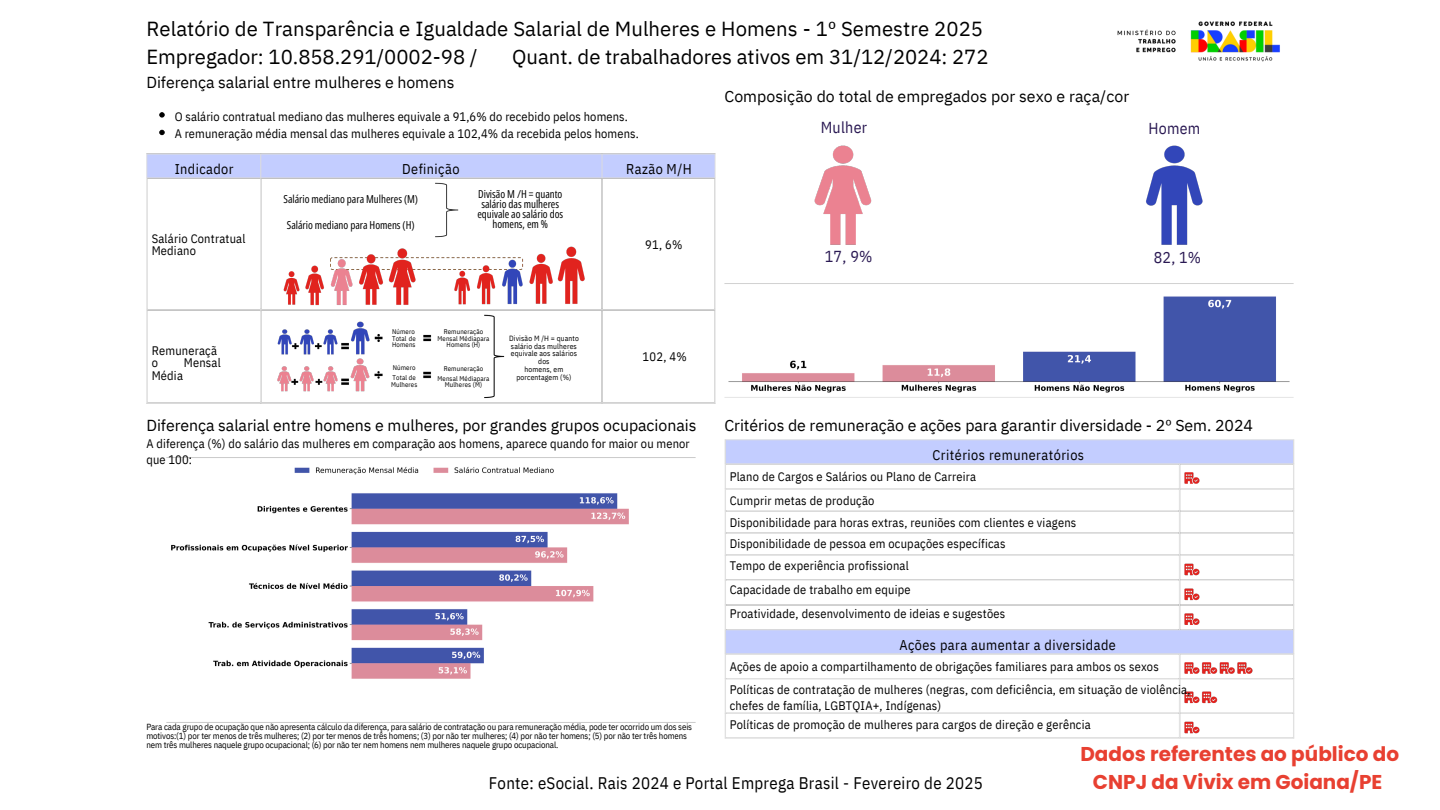
<style>
.page{position:relative;width:1440px;height:810px;background:#fff}
.page>*{position:absolute;margin:0;border:0;box-sizing:border-box;transform-origin:0 0}
.t1{font:20.3px "IBM Plex Sans";letter-spacing:.005em;color:#000}
.t2{font:700 20px/27.8px "Poppins";color:#e84031;text-align:center}
.t3{font:16.8px "IBM Plex Sans Cond";letter-spacing:.02em;color:#000}
.t4{font:15.9px "IBM Plex Sans";letter-spacing:-.005em;color:#000}
.t5{font:15.9px "IBM Plex Sans Cond";letter-spacing:.02em;color:#2a1953}
.t6{font:15.8px "IBM Plex Sans Cond";letter-spacing:.02em;color:#2a1953}
.t7{font:14.1px "IBM Plex Sans Cond";letter-spacing:.035em;color:#000}
.t8{font:12.4px/12.1px "IBM Plex Sans Cond";letter-spacing:.015em;color:#000}
.t9{font:11px/9.9px "Open Sans Condensed";color:#000;text-align:center}
.t10{font:8.8px/8.8px "IBM Plex Sans Cond";letter-spacing:-.01em;color:#000}
.t11{font:7.6px/7.7px "IBM Plex Sans Cond";letter-spacing:.015em;color:#000;text-align:center}
.t12{font:6.8px/6.6px "IBM Plex Sans Cond";letter-spacing:.015em;color:#000}
</style>
<div class="page">
<img style="left:1117px;top:21px;width:163px;height:41px">
<svg style="left:159px;top:112px;width:6px;height:6px"></svg>
<svg style="left:159px;top:130px;width:6px;height:5px"></svg>
<img style="left:166px;top:457px;width:530px;height:266px">
<img style="left:146px;top:145px;width:1148px;height:259px">
<img style="left:724px;top:439px;width:571px;height:300px">
<h2 class="t1" style="left:146px;top:15px;width:838px">Relatório de Transparência e Igualdade Salarial de Mulheres e Homens - 1º Semestre 2025</h2>
<p class="t1" style="left:146px;top:43px;width:333px">Empregador: 10.858.291/0002-98 /</p>
<p class="t4" style="left:146px;top:72px;width:310px">Diferença salarial entre mulheres e homens</p>
<h3 class="t1" style="left:512px;top:43px;width:478px">Quant. de trabalhadores ativos em 31/12/2024: 272</h3>
<h3 class="t4" style="left:724px;top:86px;width:406px">Composição do total de empregados por sexo e raça/cor</h3>
<h5 class="t8" style="left:175px;top:107px;width:466px;line-height:17.7px">O salário contratual mediano das mulheres equivale a 91,6% do recebido pelos homens.<br>A remuneração média mensal das mulheres equivale a 102,4% da recebida pelos homens.</h5>
<h3 class="t7" style="left:175px;top:160px;width:60px">Indicador</h3>
<h3 class="t7" style="left:402px;top:160px;width:59px">Definição</h3>
<p class="t7" style="left:626px;top:160px;width:67px">Razão M/H</p>
<p class="t9" style="left:477px;top:189px;width:87px">Divisão M /H = quanto salário das mulheres equivale ao salário dos homens, em %</p>
<p class="t9" style="left:284px;top:193px;width:136px">Salário mediano para Mulheres (M)</p>
<p class="t9" style="left:287px;top:220px;width:129px">Salário mediano para Homens (H)</p>
<h4 class="t8" style="left:152px;top:232px;width:95px">Salário Contratual<br>Mediano</h4>
<h6 class="t8" style="left:645px;top:238px;width:39px">91, 6%</h6>
<h5 class="t5" style="left:821px;top:116px;width:48px">Mulher</h5>
<h3 class="t5" style="left:825px;top:245px;width:49px">17, 9%</h3>
<p class="t6" style="left:1148px;top:118px;width:53px">Homem</p>
<h3 class="t6" style="left:1154px;top:246px;width:49px">82, 1%</h3>
<h5 class="t8" style="left:152px;top:345px;width:67px">Remuneraçã o</h5>
<h5 class="t8" style="left:184px;top:357px;width:39px">Mensal</h5>
<h5 class="t8" style="left:152px;top:369px;width:33px">Média</h5>
<p class="t12" style="left:392px;top:328px;width:25px">Número<br>Total de<br>Homens</p>
<p class="t12" style="left:393px;top:365px;width:24px">Número</p>
<p class="t12" style="left:393px;top:375px;width:25px">Total de</p>
<p class="t12" style="left:391px;top:381px;width:28px">Mulheres</p>
<p class="t12" style="left:438px;top:328px;width:53px;text-align:center">Remuneração<br>Mensal Médiapara<br>Homens (H)</p>
<p class="t12" style="left:444px;top:365px;width:41px">Remuneração</p>
<h5 class="t12" style="left:437px;top:375px;width:53px">Mensal Médiapara</h5>
<h3 class="t12" style="left:445px;top:382px;width:39px">Mulheres (M)</h3>
<p class="t11" style="left:509px;top:334px;width:71px">Divisão M /H = quanto salário das mulheres equivale aos salários dos<br>homens, em porcentagem (%)</p>
<h6 class="t8" style="left:643px;top:351px;width:46px">102, 4%</h6>
<h2 class="t4" style="left:146px;top:415px;width:552px">Diferença salarial entre homens e mulheres, por grandes grupos ocupacionais</h2>
<h2 class="t8" style="left:146px;top:435px;width:545px;line-height:16.6px">A diferença (%) do salário das mulheres em comparação aos homens, aparece quando for maior ou menor que 100:</h2>
<p class="t4" style="left:724px;top:415px;width:530px">Critérios de remuneração e ações para garantir diversidade - 2º Sem. 2024</p>
<h4 class="t7" style="left:933px;top:446px;width:153px">Critérios remuneratórios</h4>
<h4 class="t8" style="left:730px;top:465px;width:248px;line-height:23.2px">Plano de Cargos e Salários ou Plano de Carreira<br>Cumprir metas de produção</h4>
<h4 class="t8" style="left:730px;top:512px;width:348px;line-height:21px">Disponibilidade para horas extras, reuniões com clientes e viagens<br>Disponibilidade de pessoa em ocupações específicas</h4>
<h4 class="t8" style="left:730px;top:553px;width:277px;line-height:24.3px">Tempo de experiência profissional<br>Capacidade de trabalho em equipe<br>Proatividade, desenvolvimento de ideias e sugestões</h4>
<h5 class="t7" style="left:899px;top:635px;width:218px">Ações para aumentar a diversidade</h5>
<h5 class="t8" style="left:730px;top:655px;width:462px;line-height:23.2px">Ações de apoio a compartilhamento de obrigações familiares para ambos os sexos<br>Políticas de contratação de mulheres (negras, com deficiência, em situação de violência,</h5>
<h5 class="t8" style="left:730px;top:696px;width:363px;line-height:18.8px">chefes de família, LGBTQIA+, Indígenas)<br>Políticas de promoção de mulheres para cargos de direção e gerência</h5>
<h4 class="t10" style="left:146px;top:723px;width:547px">Para cada grupo de ocupação que não apresenta cálculo da diferença, para salário de contratação ou para remuneração média, pode ter ocorrido um dos seis motivos:(1) por ter menos de três mulheres; (2) por ter menos de três homens; (3) por não ter mulheres; (4) por não ter homens; (5) por não ter três homens nem três mulheres naquele grupo ocupacional; (6) por não ter nem homens nem mulheres naquele grupo ocupacional.</h4>
<h5 class="t3" style="left:489px;top:771px;width:496px">Fonte: eSocial. Rais 2024 e Portal Emprega Brasil - Fevereiro de 2025</h5>
<h4 class="t2" style="left:1080px;top:741px;width:320px">Dados referentes ao público do<br>CNPJ da Vivix em Goiana/PE</h4>
</div>
